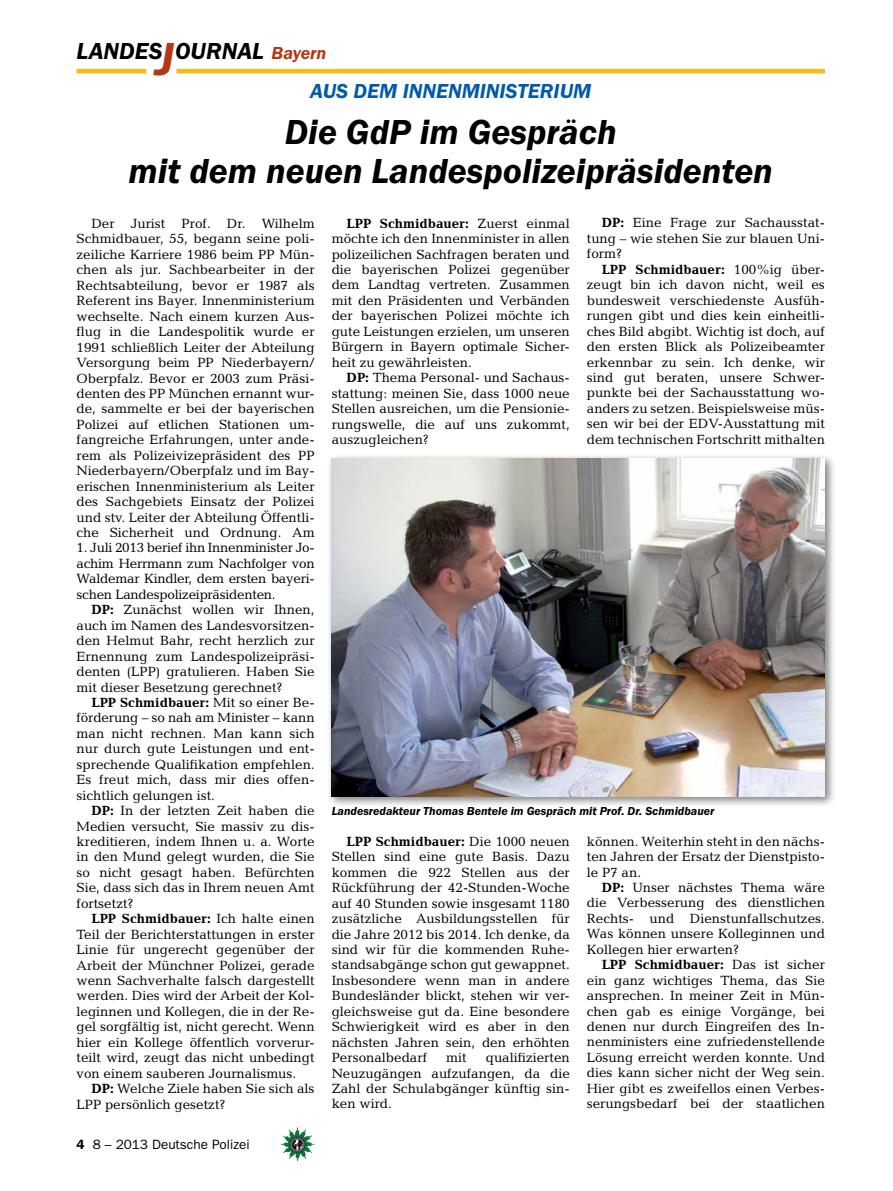
<style>
.page{position:relative;width:893px;height:1191px;background:#fff}
.page>*{position:absolute;margin:0;border:0;box-sizing:border-box;transform-origin:0 0}
.t1{font:italic 600 36px/39px "Franklin Gothic Itc T";color:#000;text-align:center}
.t2{font:italic 600 24px "Franklin Gothic Itc T";color:#000}
.t3{font:italic 600 21px "Franklin Gothic Itc T";color:#005baa}
.t4{font:13.5px/15.5px "Candida";color:#000;text-align:justify}
.t5{font:13.5px "Franklin Gothic";color:#000}
.t6{font:italic 600 12px "Franklin Gothic Itc T";color:#000}
.s1{font-size:48px;color:#b33916}
.s2{font-size:18px;color:#b33916}
.s3{font-weight:700}
.s4{font-weight:600}
</style>
<div class="page">
<hr style="left:77px;top:69px;width:69px;height:4px;background:#fdb913">
<hr style="left:176px;top:69px;width:649px;height:4px;background:#fdb913">
<img style="left:281px;top:1128px;width:16px;height:24px">
<div style="left:326px;top:453px;width:510px;height:355px;background:#000;opacity:.5"></div>
<img style="left:332px;top:458px;width:493px;height:338px">
<h2 class="t2" style="left:77px;top:37px;width:251px">LANDES<span class="s1">J</span>OURNAL <span class="s2">Bayern</span></h2>
<h3 class="t3" style="left:310px;top:79px;width:14px">aus</h3>
<h3 class="t3" style="left:354px;top:79px;width:16px">dem</h3>
<h3 class="t3" style="left:403px;top:79px;width:13px">innenminis</h3>
<h3 class="t3" style="left:518px;top:79px;width:24px">terium</h3>
<h1 class="t1" style="left:129px;top:112px;width:646px">Die GdP im Gespräch<br>mit dem neuen Landespolizeipräsidenten</h1>
<p class="t4" style="left:77px;top:216px;width:240px;text-indent:15px">Der Jurist Prof. Dr. Wilhelm Schmidbauer, 55, begann seine poli&shy;zeiliche Karriere 1986 beim PP Mün&shy;chen als jur. Sachbearbeiter in der Rechtsabteilung, bevor er 1987 als Referent ins Bayer. Innenministerium wechselte. Nach einem kurzen Aus&shy;flug in die Landespolitik wurde er 1991 schließlich Leiter der Abteilung Versorgung beim PP Niederbayern/ Oberpfalz. Bevor er 2003 zum Präsi&shy;denten des PP München ernannt wur&shy;de, sammelte er bei der bayerischen Polizei auf etlichen Stationen um&shy;fangreiche Erfahrungen, unter ande&shy;rem als Polizeivizepräsident des PP Niederbayern/Oberpfalz und im Bay&shy;erischen Innenministerium als Leiter des Sachgebiets Einsatz der Polizei und stv. Leiter der Abteilung Öffentli&shy;che Sicherheit und Ordnung. Am</p>
<p class="t4" style="left:77px;top:540px;width:240px">1. Juli 2013 berief ihn Innenminister Jo&shy;achim Herrmann zum Nachfolger von Waldemar Kindler, dem ersten bayeri&shy;schen Landespolizeipräsidenten.</p>
<p class="t4" style="left:77px;top:602px;width:240px;text-indent:15px"><span class="s3">DP:</span> Zunächst wollen wir Ihnen, auch im Namen des Landesvorsitzen&shy;den Helmut Bahr, recht herzlich zur Ernennung zum Landespolizeipräsi&shy;denten (LPP) gratulieren. Haben Sie mit dieser Besetzung gerechnet?</p>
<p class="t4" style="left:77px;top:694px;width:240px;text-indent:15px"><span class="s3">LPP Schmidbauer:</span> Mit so einer Be&shy;förderung – so nah am Minister – kann man nicht rechnen. Man kann sich nur durch gute Leistungen und ent&shy;sprechende Qualifikation empfehlen.<br>Es freut mich, dass mir dies offen&shy;sichtlich gelungen ist.</p>
<p class="t4" style="left:77px;top:803px;width:240px;text-indent:15px"><span class="s3">DP:</span> In der letzten Zeit haben die Medien versucht, Sie massiv zu dis&shy;kreditieren, indem Ihnen u. a. Worte in den Mund gelegt wurden, die Sie so nicht gesagt haben. Befürchten Sie, dass sich das in Ihrem neuen Amt fortsetzt?</p>
<p class="t4" style="left:77px;top:911px;width:240px;text-indent:15px"><span class="s3">LPP Schmidbauer:</span> Ich halte einen Teil der Berichterstattungen in erster Linie für ungerecht gegenüber der Arbeit der Münchner Polizei, gerade wenn Sachverhalte falsch dargestellt werden. Dies wird der Arbeit der Kol&shy;leginnen und Kollegen, die in der Re&shy;gel sorgfältig ist, nicht gerecht. Wenn hier ein Kollege öffentlich vorverur&shy;teilt wird, zeugt das nicht unbedingt von einem sauberen Journalismus.</p>
<p class="t4" style="left:77px;top:1081px;width:240px;text-indent:15px"><span class="s3">DP:</span> Welche Ziele haben Sie sich als<br>LPP persönlich gesetzt?</p>
<p class="t4" style="left:587px;top:215px;width:240px;text-indent:15px"><span class="s3">DP:</span> Eine Frage zur Sachausstat&shy;tung – wie stehen Sie zur blauen Uni&shy;form?</p>
<p class="t4" style="left:587px;top:261px;width:240px;text-indent:15px"><span class="s3">LPP Schmidbauer:</span> 100%ig über&shy;zeugt bin ich davon nicht, weil es bundesweit verschiedenste Ausfüh&shy;rungen gibt und dies kein einheitli&shy;ches Bild abgibt. Wichtig ist doch, auf den ersten Blick als Polizeibeamter erkennbar zu sein. Ich denke, wir sind gut beraten, unsere Schwer&shy;punkte bei der Sachausstattung wo&shy;anders zu setzen. Beispielsweise müs&shy;sen wir bei der EDV-Ausstattung mit dem technischen Fortschritt mithalten</p>
<p class="t4" style="left:332px;top:215px;width:240px;text-indent:15px"><span class="s3">LPP Schmidbauer:</span> Zuerst einmal möchte ich den Innenminister in allen polizeilichen Sachfragen beraten und die bayerischen Polizei gegenüber dem Landtag vertreten. Zusammen mit den Präsidenten und Verbänden der bayerischen Polizei möchte ich gute Leistungen erzielen, um unseren Bürgern in Bayern optimale Sicher&shy;heit zu gewährleisten.</p>
<p class="t4" style="left:332px;top:370px;width:240px;text-indent:15px"><span class="s3">DP:</span> Thema Personal- und Sachaus&shy;stattung: meinen Sie, dass 1000 neue Stellen ausreichen, um die Pensionie&shy;rungswelle, die auf uns zukommt, auszugleichen?</p>
<p class="t6" style="left:332px;top:804px;width:384px">Landesredakteur Thomas Bentele im Gespräch mit Prof. Dr. Schmidbauer</p>
<p class="t4" style="left:587px;top:833px;width:240px">können. Weiterhin steht in den nächs&shy;ten Jahren der Ersatz der Dienstpisto&shy;le P7 an.</p>
<p class="t4" style="left:587px;top:879px;width:240px;text-indent:15px"><span class="s3">DP:</span> Unser nächstes Thema wäre die Verbesserung des dienstlichen Rechts- und Dienstunfallschutzes.<br>Was können unsere Kolleginnen und Kollegen hier erwarten?</p>
<p class="t4" style="left:587px;top:957px;width:240px;text-indent:15px"><span class="s3">LPP Schmidbauer:</span> Das ist sicher ein ganz wichtiges Thema, das Sie ansprechen. In meiner Zeit in Mün&shy;chen gab es einige Vorgänge, bei denen nur durch Eingreifen des In&shy;nenministers eine zufriedenstellende Lösung erreicht werden konnte. Und dies kann sicher nicht der Weg sein.<br>Hier gibt es zweifellos einen Verbes&shy;serungsbedarf bei der staatlichen</p>
<p class="t4" style="left:332px;top:833px;width:240px;text-indent:15px"><span class="s3">LPP Schmidbauer:</span> Die 1000 neuen Stellen sind eine gute Basis. Dazu kommen die 922 Stellen aus der Rückführung der 42-Stunden-Woche auf 40 Stunden sowie insgesamt 1180 zusätzliche Ausbildungsstellen für die Jahre 2012 bis 2014. Ich denke, da sind wir für die kommenden Ruhe&shy;standsabgänge schon gut gewappnet.<br>Insbesondere wenn man in andere Bundesländer blickt, stehen wir ver&shy;gleichsweise gut da. Eine besondere Schwierigkeit wird es aber in den nächsten Jahren sein, den erhöhten Personalbedarf</p>
<p class="t4" style="left:332px;top:1049px;width:240px;text-indent:154px">qualifizierten Neuzugängen aufzufangen, da die Zahl der Schulabgänger künftig sin&shy;ken wird.</p>
<p class="t4" style="left:446px;top:1049px;width:22px">mit</p>
<p class="t5" style="left:77px;top:1136px;width:175px"><span class="s4">4</span> 8 – 2013 Deutsche Polizei</p>
</div>
